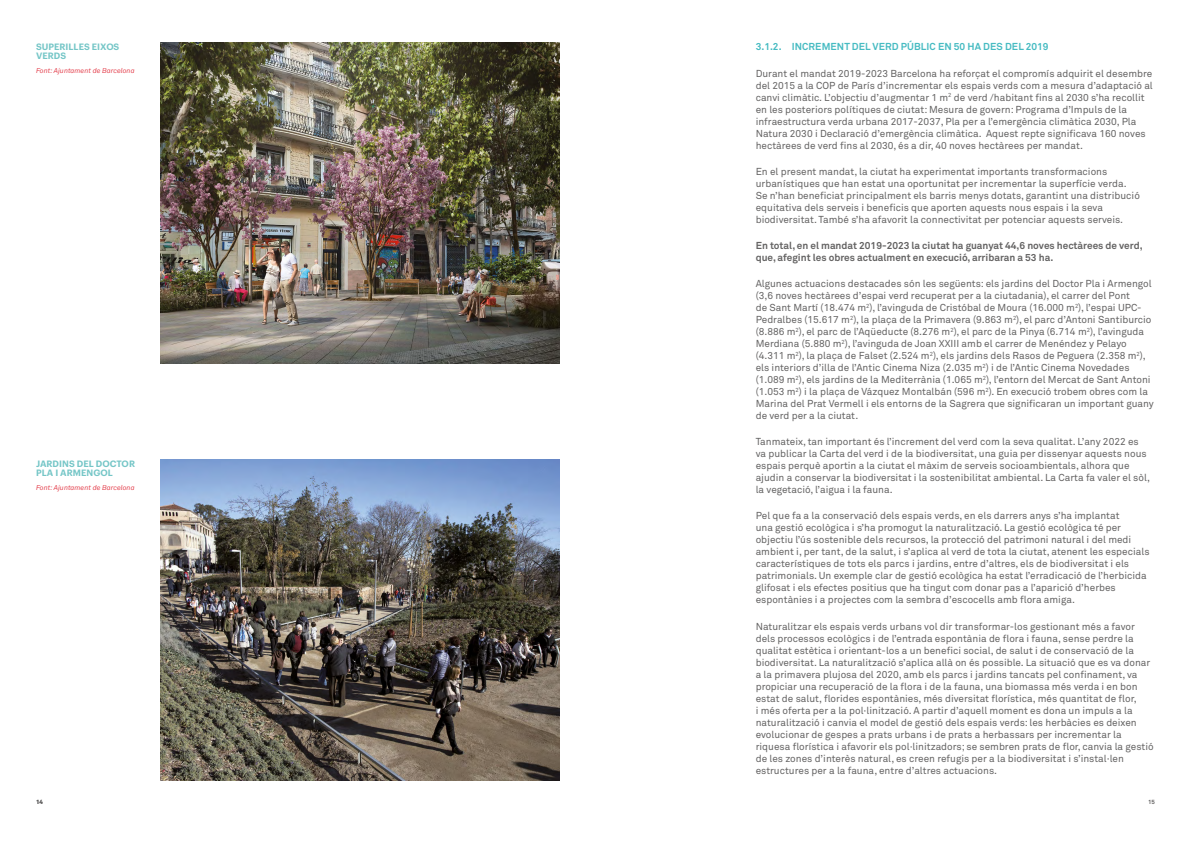
<style>
.page{position:relative;width:1191px;height:842px;background:#fff}
.page>*{position:absolute;margin:0;border:0;box-sizing:border-box;transform-origin:0 0}
.t1{font:10px/12px "Akkurat Std";color:#646363}
.t2{font:700 10px/12px "Akkurat Std";color:#646363}
.t3{font:700 10px "Akkurat Std";letter-spacing:.01em;color:#46bbc2}
.t4{font:600 9px/9px "Graphik";letter-spacing:.005em;color:#75c6c7}
.t5{font:italic 7px "Akkurat";color:#e4424f}
.t6{font:700 6px "Akkurat Std";color:#646363}
</style>
<div class="page">
<img style="left:160px;top:43px;width:399px;height:321px">
<img style="left:160px;top:459px;width:399px;height:321px">
<p class="t4" style="left:36px;top:41px;width:85px">SUPERILLES EIXOS<br>VERDS</p>
<p class="t5" style="left:36px;top:66px;width:100px">Font: Ajuntament de Barcelona</p>
<p class="t4" style="left:36px;top:458px;width:101px">JARDINS DEL DOCTOR<br>PLA I ARMENGOL</p>
<p class="t5" style="left:36px;top:483px;width:100px">Font: Ajuntament de Barcelona</p>
<p class="t3" style="left:755px;top:41px;width:294px">3.1.2. INCREMENT DEL VERD PÚBLIC EN 50 HA DES DEL 2019</p>
<p class="t1" style="left:755px;top:67px;width:399px">Durant el mandat 2019-2023 Barcelona ha reforçat el compromís adquirit el desembre del 2015 a la COP de París d’incrementar els espais verds com a mesura d’adaptació al canvi climàtic. L’objectiu d’augmentar 1 m<sup>2</sup> de verd /habitant fins al 2030 s’ha recollit en les posteriors polítiques de ciutat: Mesura de govern: Programa d’Impuls de la infraestructura verda urbana 2017-2037, Pla per a l’emergència climàtica 2030, Pla Natura 2030 i Declaració d’emergència climàtica. Aquest repte significava 160 noves hectàrees de verd fins al 2030, és a dir, 40 noves hectàrees per mandat.</p>
<p class="t1" style="left:755px;top:165px;width:386px">En el present mandat, la ciutat ha experimentat importants transformacions urbanístiques que han estat una oportunitat per incrementar la superfície verda.<br>Se n’han beneficiat principalment els barris menys dotats, garantint una distribució equitativa dels serveis i beneficis que aporten aquests nous espais i la seva biodiversitat. També s’ha afavorit la connectivitat per potenciar aquests serveis.</p>
<p class="t2" style="left:755px;top:239px;width:388px">En total, en el mandat 2019-2023 la ciutat ha guanyat 44,6 noves hectàrees de verd, que, afegint les obres actualment en execució, arribaran a 53 ha.</p>
<p class="t1" style="left:755px;top:278px;width:400px">Algunes actuacions destacades són les següents: els jardins del Doctor Pla i Armengol (3,6 noves hectàrees d’espai verd recuperat per a la ciutadania), el carrer del Pont<br>de Sant Martí (18.474 m<sup>2</sup>), l’avinguda de Cristóbal de Moura (16.000 m<sup>2</sup>), l’espai UPC-Pedralbes (15.617 m<sup>2</sup>), la plaça de la Primavera (9.863 m<sup>2</sup>), el parc d’Antoni Santiburcio (8.886 m<sup>2</sup>), el parc de l’Aqüeducte (8.276 m<sup>2</sup>), el parc de la Pinya (6.714 m<sup>2</sup>), l’avinguda Merdiana (5.880 m<sup>2</sup>), l’avinguda de Joan XXIII amb el carrer de Menéndez y Pelayo (4.311 m<sup>2</sup>), la plaça de Falset (2.524 m<sup>2</sup>), els jardins dels Rasos de Peguera (2.358 m<sup>2</sup>), els interiors d’illa de l’Antic Cinema Niza (2.035 m<sup>2</sup>) i de l’Antic Cinema Novedades (1.089 m<sup>2</sup>), els jardins de la Mediterrània (1.065 m<sup>2</sup>), l’entorn del Mercat de Sant Antoni (1.053 m<sup>2</sup>) i la plaça de Vázquez Montalbán (596 m<sup>2</sup>). En execució trobem obres com la Marina del Prat Vermell i els entorns de la Sagrera que significaran un important guany de verd per a la ciutat.</p>
<p class="t1" style="left:755px;top:436px;width:396px">Tanmateix, tan important és l’increment del verd com la seva qualitat. L’any 2022 es va publicar la Carta del verd i de la biodiversitat, una guia per dissenyar aquests nous espais perquè aportin a la ciutat el màxim de serveis socioambientals, alhora que ajudin a conservar la biodiversitat i la sostenibilitat ambiental. La Carta fa valer el sòl, la vegetació, l’aigua i la fauna.</p>
<p class="t1" style="left:755px;top:510px;width:395px">Pel que fa a la conservació dels espais verds, en els darrers anys s’ha implantat<br>una gestió ecològica i s’ha promogut la naturalització. La gestió ecològica té per objectiu l’ús sostenible dels recursos, la protecció del patrimoni natural i del medi ambient i, per tant, de la salut, i s’aplica al verd de tota la ciutat, atenent les especials característiques de tots els parcs i jardins, entre d’altres, els de biodiversitat i els patrimonials. Un exemple clar de gestió ecològica ha estat l’erradicació de l’herbicida glifosat i els efectes positius que ha tingut com donar pas a l’aparició d’herbes espontànies i a projectes com la sembra d’escocells amb flora amiga.</p>
<p class="t1" style="left:755px;top:620px;width:399px">Naturalitzar els espais verds urbans vol dir transformar-los gestionant més a favor dels processos ecològics i de l’entrada espontània de flora i fauna, sense perdre la qualitat estètica i orientant-los a un benefici social, de salut i de conservació de la biodiversitat. La naturalització s’aplica allà on és possible. La situació que es va donar a la primavera plujosa del 2020, amb els parcs i jardins tancats pel confinament, va propiciar una recuperació de la flora i de la fauna, una biomassa més verda i en bon estat de salut, florides espontànies, més diversitat florística, més quantitat de flor,<br>i més oferta per a la pol·linització. A partir d’aquell moment es dona un impuls a la naturalització i canvia el model de gestió dels espais verds: les herbàcies es deixen evolucionar de gespes a prats urbans i de prats a herbassars per incrementar la riquesa florística i afavorir els pol·linitzadors; se sembren prats de flor, canvia la gestió de les zones d’interès natural, es creen refugis per a la biodiversitat i s’instal·len estructures per a la fauna, entre d’altres actuacions.</p>
<p class="t6" style="left:36px;top:798px;width:8px">14</p>
<p class="t6" style="left:1148px;top:798px;width:8px">15</p>
</div>
